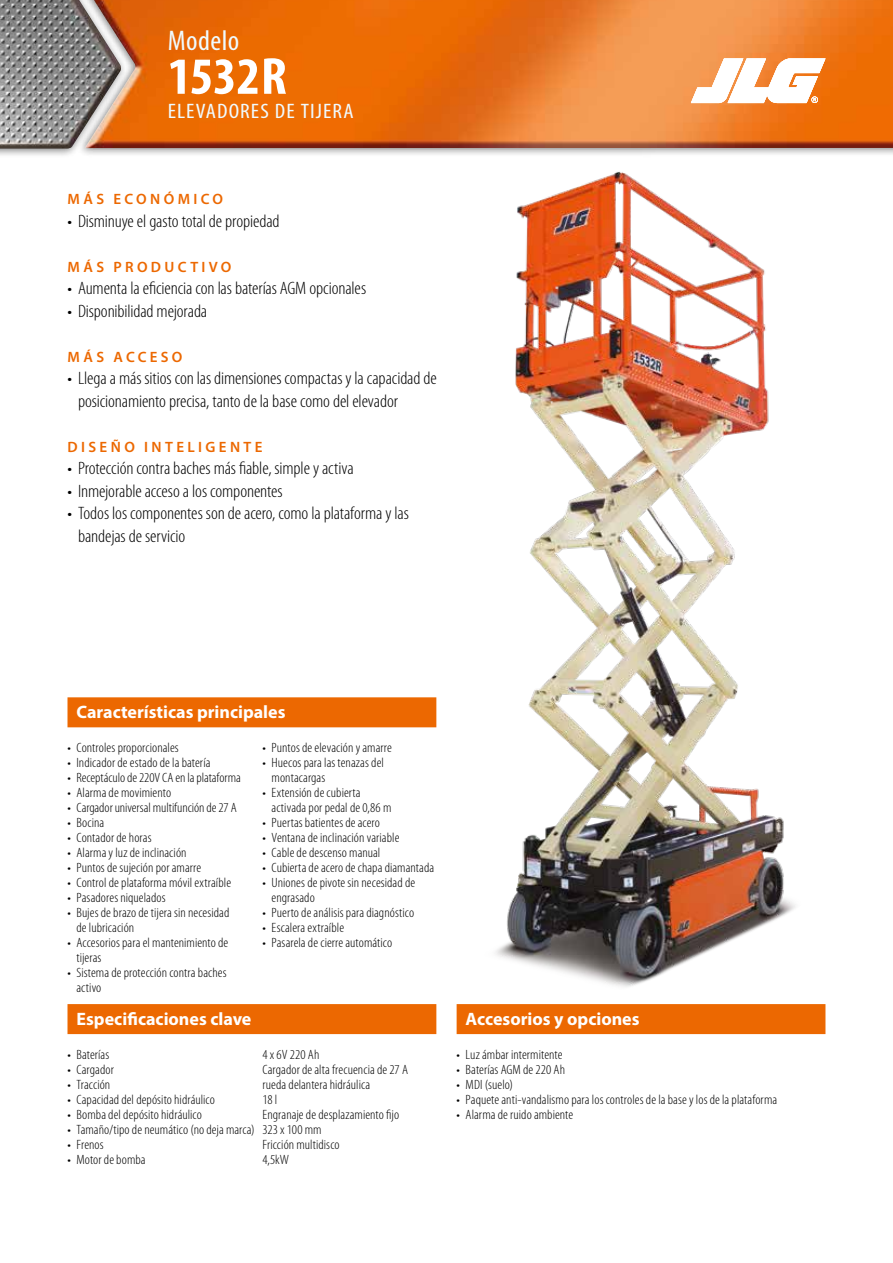
<style>
.page{position:relative;width:893px;height:1263px;background:#fff}
.page>*{position:absolute;margin:0;border:0;box-sizing:border-box;transform-origin:0 0}
.t1{font:700 condensed 52.5px "Myriad Pro";letter-spacing:-.005em;color:#fff;scale:1.05 1}
.t2{font:condensed 28.5px "Myriad Pro";letter-spacing:.015em;color:#f0fbff;scale:1.05 1}
.t3{font:condensed 21px "Myriad Pro";letter-spacing:.045em;color:#f0fbff;scale:1.12 1}
.t4{font:300 condensed 18px/22.5px "Myriad Pro";letter-spacing:-.005em;color:#000;scale:1.07 1}
.t5{font:700 18px "Myriad Pro";color:#fff}
.t6{font:600 15px "Myriad Pro";letter-spacing:.225em;color:#ec6801}
.t7{font:300 condensed 13.5px/15px "Myriad Pro";letter-spacing:.005em;color:#000;scale:1.07 1}
</style>
<div class="page">
<div style="left:77px;top:0;width:816px;height:157px;background:#000;opacity:.5"></div>
<img style="left:128px;top:0;width:765px;height:148px">
<div style="left:0;top:0;width:128px;height:158px;background:#000;opacity:.5"></div>
<img style="left:0;top:0;width:121px;height:149px">
<svg style="left:691px;top:59px;width:134px;height:44px"></svg>
<img style="left:396px;top:171px;width:399px;height:816px">
<div style="left:457px;top:1004px;width:368px;height:30px;background:#ec6801"></div>
<div style="left:68px;top:1004px;width:368px;height:30px;background:#ec6801"></div>
<div style="left:68px;top:697px;width:368px;height:30px;background:#ec6801"></div>
<h2 class="t2" style="left:168px;top:24px;width:70px">Modelo</h2>
<h1 class="t1" style="left:168px;top:43px;width:115px">1532R</h1>
<h3 class="t3" style="left:168px;top:98px;width:167px">ELEVADORES DE TIJERA</h3>
<p class="t6" style="left:68px;top:189px;width:157px">MÁS ECONÓMICO</p>
<h3 class="t4" style="left:68px;top:209px;width:200px">• Disminuye el gasto total de propiedad</h3>
<p class="t6" style="left:68px;top:257px;width:165px">MÁS PRODUCTIVO</p>
<h3 class="t4" style="left:68px;top:277px;width:281px">• Aumenta la eficiencia con las baterías AGM opcionales</h3>
<h3 class="t4" style="left:68px;top:299px;width:132px">• Disponibilidad mejorada</h3>
<p class="t6" style="left:68px;top:347px;width:116px">MÁS ACCESO</p>
<h3 class="t4" style="left:78px;top:367px;width:337px;text-indent:-10px">• Llega a más sitios con las dimensiones compactas y la capacidad de posicionamiento precisa, tanto de la base como del elevador</h3>
<p class="t6" style="left:68px;top:437px;width:196px">DISEÑO INTELIGENTE</p>
<h3 class="t4" style="left:68px;top:457px;width:269px">• Protección contra baches más fiable, simple y activa</h3>
<h3 class="t4" style="left:68px;top:479px;width:203px">• Inmejorable acceso a los componentes</h3>
<h3 class="t4" style="left:78px;top:502px;width:311px;text-indent:-10px">• Todos los componentes son de acero, como la plataforma y las bandejas de servicio</h3>
<h3 class="t5" style="left:76px;top:700px;width:210px">Características principales</h3>
<p class="t7" style="left:68px;top:739px;width:106px">• Controles proporcionales</p>
<p class="t7" style="left:68px;top:754px;width:135px">• Indicador de estado de la batería</p>
<p class="t7" style="left:68px;top:769px;width:163px">• Receptáculo de 220V CA en la plataforma</p>
<p class="t7" style="left:68px;top:784px;width:98px">• Alarma de movimiento</p>
<p class="t7" style="left:68px;top:799px;width:160px">• Cargador universal multifunción de 27 A</p>
<p class="t7" style="left:68px;top:814px;width:36px">• Bocina</p>
<p class="t7" style="left:68px;top:829px;width:80px">• Contador de horas</p>
<p class="t7" style="left:68px;top:844px;width:113px">• Alarma y luz de inclinación</p>
<p class="t7" style="left:68px;top:859px;width:126px">• Puntos de sujeción por amarre</p>
<p class="t7" style="left:68px;top:874px;width:154px">• Control de plataforma móvil extraíble</p>
<p class="t7" style="left:68px;top:889px;width:93px">• Pasadores niquelados</p>
<p class="t7" style="left:76px;top:904px;width:144px;text-indent:-9px">• Bujes de brazo de tijera sin necesidad de lubricación</p>
<p class="t7" style="left:76px;top:934px;width:143px;text-indent:-9px">• Accesorios para el mantenimiento de tijeras</p>
<p class="t7" style="left:76px;top:964px;width:142px;text-indent:-9px">• Sistema de protección contra baches activo</p>
<p class="t7" style="left:263px;top:739px;width:122px">• Puntos de elevación y amarre</p>
<p class="t7" style="left:272px;top:754px;width:107px;text-indent:-9px">• Huecos para las tenazas del montacargas</p>
<p class="t7" style="left:272px;top:784px;width:114px;text-indent:-9px">• Extensión de cubierta activada por pedal de 0,86 m</p>
<p class="t7" style="left:263px;top:814px;width:111px">• Puertas batientes de acero</p>
<p class="t7" style="left:263px;top:829px;width:129px">• Ventana de inclinación variable</p>
<p class="t7" style="left:263px;top:844px;width:112px">• Cable de descenso manual</p>
<p class="t7" style="left:263px;top:859px;width:162px">• Cubierta de acero de chapa diamantada</p>
<p class="t7" style="left:272px;top:874px;width:136px;text-indent:-9px">• Uniones de pivote sin necesidad de engrasado</p>
<p class="t7" style="left:263px;top:904px;width:143px">• Puerto de análisis para diagnóstico</p>
<p class="t7" style="left:263px;top:919px;width:78px">• Escalera extraíble</p>
<p class="t7" style="left:263px;top:934px;width:123px">• Pasarela de cierre automático</p>
<h3 class="t5" style="left:76px;top:1007px;width:176px">Especificaciones clave</h3>
<h3 class="t5" style="left:466px;top:1007px;width:175px">Accesorios y opciones</h3>
<p class="t7" style="left:68px;top:1047px;width:41px">• Baterías</p>
<p class="t7" style="left:263px;top:1047px;width:55px">4 x 6V 220 Ah</p>
<p class="t7" style="left:68px;top:1062px;width:45px">• Cargador</p>
<p class="t7" style="left:263px;top:1062px;width:138px">Cargador de alta frecuencia de 27 A</p>
<p class="t7" style="left:68px;top:1077px;width:41px">• Tracción</p>
<p class="t7" style="left:263px;top:1077px;width:102px">rueda delantera hidráulica</p>
<p class="t7" style="left:68px;top:1092px;width:139px">• Capacidad del depósito hidráulico</p>
<p class="t7" style="left:263px;top:1092px;width:15px">18 l</p>
<p class="t7" style="left:68px;top:1107px;width:127px">• Bomba del depósito hidráulico</p>
<p class="t7" style="left:263px;top:1107px;width:129px">Engranaje de desplazamiento fijo</p>
<p class="t7" style="left:68px;top:1122px;width:239px">• Tamaño/tipo de neumático (no deja marca) 323 x 100 mm</p>
<p class="t7" style="left:68px;top:1137px;width:35px">• Frenos</p>
<p class="t7" style="left:263px;top:1137px;width:74px">Fricción multidisco</p>
<p class="t7" style="left:68px;top:1152px;width:75px">• Motor de bomba</p>
<p class="t7" style="left:263px;top:1152px;width:26px">4,5kW</p>
<p class="t7" style="left:457px;top:1047px;width:100px">• Luz ámbar intermitente</p>
<p class="t7" style="left:457px;top:1062px;width:103px">• Baterías AGM de 220 Ah</p>
<p class="t7" style="left:457px;top:1077px;width:54px">• MDI (suelo)</p>
<p class="t7" style="left:457px;top:1092px;width:301px">• Paquete anti-vandalismo para los controles de la base y los de la plataforma</p>
<p class="t7" style="left:457px;top:1107px;width:110px">• Alarma de ruido ambiente</p>
</div>
